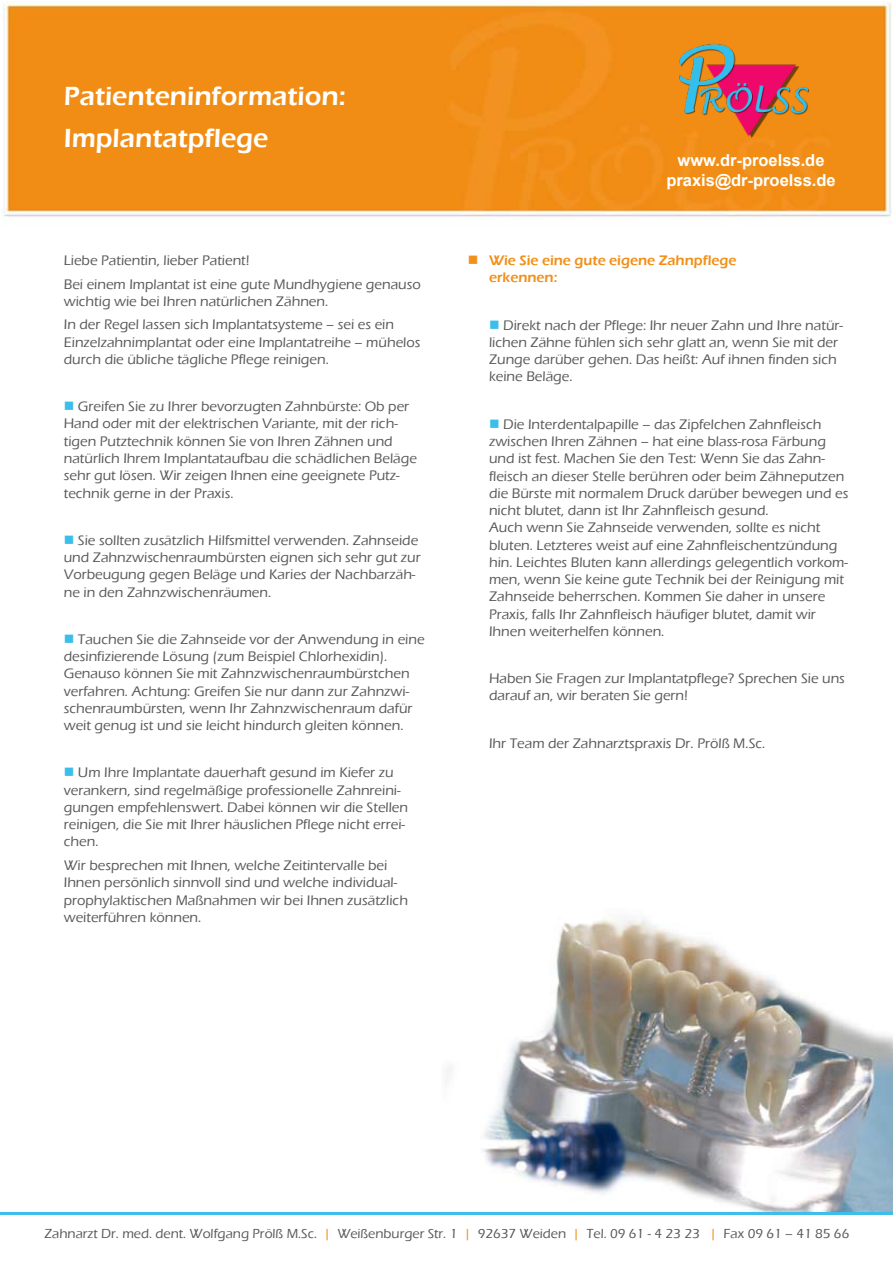
<style>
.page{position:relative;width:893px;height:1263px;background:#fff}
.page>*{position:absolute;margin:0;border:0;box-sizing:border-box;transform-origin:0 0}
.t1{font:600 27px/42.5px "Eras ITC";color:#fff}
.t2{font:700 16.5px/19.8px "Arial";color:#fff;text-align:center}
.t3{font:500 14.25px/17.2px "Eras ITC";color:#5a595a}
.t4{font:600 14.25px/17.2px "Eras ITC";color:#f1901a}
.t5{font:500 13.5px "Eras ITC";color:#5a595a}
.s1{color:#3bbeea}
.s2{color:#f1901a}
</style>
<div class="page">
<img style="left:1px;top:1px;width:892px;height:218px">
<hr style="left:0;top:1212px;width:893px;height:3px;background:#3bbeea">
<img style="left:678px;top:40px;width:149px;height:105px">
<img style="left:446px;top:915px;width:447px;height:297px">
<h1 class="t1" style="left:64px;top:75px;width:283px">Patienteninformation:<br>Implantatpflege</h1>
<p class="t3" style="left:64px;top:248px;width:359px;line-height:23.7px">Liebe Patientin, lieber Patient!<br>Bei einem Implantat ist eine gute Mundhygiene genauso</p>
<p class="t3" style="left:64px;top:289px;width:332px;line-height:23.7px">wichtig wie bei Ihren natürlichen Zähnen.<br>In der Regel lassen sich Implantatsysteme – sei es ein</p>
<p class="t3" style="left:64px;top:333px;width:358px">Einzelzahnimplantat oder eine Implantatreihe – mühelos durch die übliche tägliche Pflege reinigen.</p>
<p class="t3" style="left:64px;top:398px;width:355px"><span class="s1">■</span> Greifen Sie zu Ihrer bevorzugten Zahnbürste: Ob per Hand oder mit der elektrischen Variante, mit der rich&shy;tigen Putztechnik können Sie von Ihren Zähnen und natürlich Ihrem Implantataufbau die schädlichen Beläge sehr gut lösen. Wir zeigen Ihnen eine geeignete Putz&shy;technik gerne in der Praxis.</p>
<p class="t3" style="left:64px;top:532px;width:358px"><span class="s1">■</span> Sie sollten zusätzlich Hilfsmittel verwenden. Zahnseide und Zahnzwischenraumbürsten eignen sich sehr gut zur Vorbeugung gegen Beläge und Karies der Nachbarzäh&shy;ne in den Zahnzwischenräumen.</p>
<p class="t3" style="left:64px;top:631px;width:362px"><span class="s1">■</span> Tauchen Sie die Zahnseide vor der Anwendung in eine desinfizierende Lösung (zum Beispiel Chlorhexidin).<br>Genauso können Sie mit Zahnzwischenraumbürstchen verfahren. Achtung: Greifen Sie nur dann zur Zahnzwi&shy;schenraumbürsten, wenn Ihr Zahnzwischenraum dafür weit genug ist und sie leicht hindurch gleiten können.</p>
<p class="t3" style="left:64px;top:764px;width:346px"><span class="s1">■</span> Um Ihre Implantate dauerhaft gesund im Kiefer zu verankern, sind regelmäßige professionelle Zahnreini&shy;gungen empfehlenswert. Dabei können wir die Stellen reinigen, die Sie mit Ihrer häuslichen Pflege nicht errei&shy;chen.</p>
<p class="t3" style="left:64px;top:857px;width:346px">Wir besprechen mit Ihnen, welche Zeitintervalle bei Ihnen persönlich sinnvoll sind und welche individual&shy;prophylaktischen Maßnahmen wir bei Ihnen zusätzlich weiterführen können.</p>
<p class="t2" style="left:666px;top:151px;width:171px">www.dr-proelss.de praxis@dr-proelss.de</p>
<p class="t4" style="left:489px;top:252px;width:249px">Wie Sie eine gute eigene Zahnpflege erkennen:</p>
<p class="t3" style="left:489px;top:316px;width:356px"><span class="s1">■</span> Direkt nach der Pflege: Ihr neuer Zahn und Ihre natür&shy;lichen Zähne fühlen sich sehr glatt an, wenn Sie mit der Zunge darüber gehen. Das heißt: Auf ihnen finden sich keine Beläge.</p>
<p class="t3" style="left:489px;top:415px;width:361px"><span class="s1">■</span> Die Interdentalpapille – das Zipfelchen Zahnfleisch zwischen Ihren Zähnen – hat eine blass-rosa Färbung und ist fest. Machen Sie den Test: Wenn Sie das Zahn&shy;fleisch an dieser Stelle berühren oder beim Zähneputzen die Bürste mit normalem Druck darüber bewegen und es nicht blutet, dann ist Ihr Zahnfleisch gesund.<br>Auch wenn Sie Zahnseide verwenden, sollte es nicht bluten. Letzteres weist auf eine Zahnfleischentzündung hin. Leichtes Bluten kann allerdings gelegentlich vorkom&shy;men, wenn Sie keine gute Technik bei der Reinigung mit Zahnseide beherrschen. Kommen Sie daher in unsere Praxis, falls Ihr Zahnfleisch häufiger blutet, damit wir Ihnen weiterhelfen können.</p>
<p class="t3" style="left:489px;top:670px;width:357px">Haben Sie Fragen zur Implantatpflege? Sprechen Sie uns darauf an, wir beraten Sie gern!</p>
<p class="t3" style="left:489px;top:734px;width:278px">Ihr Team der Zahnarztspraxis Dr. Prölß M.Sc.</p>
<p class="t5" style="left:44px;top:1226px;width:806px">Zahnarzt Dr. med. dent. Wolfgang Prölß M.Sc. <span class="s2">|</span> Weißenburger Str. 1 <span class="s2">|</span> 92637 Weiden <span class="s2">|</span> Tel. 09 61 - 4 23 23 <span class="s2">|</span> Fax 09 61 – 41 85 66</p>
</div>
